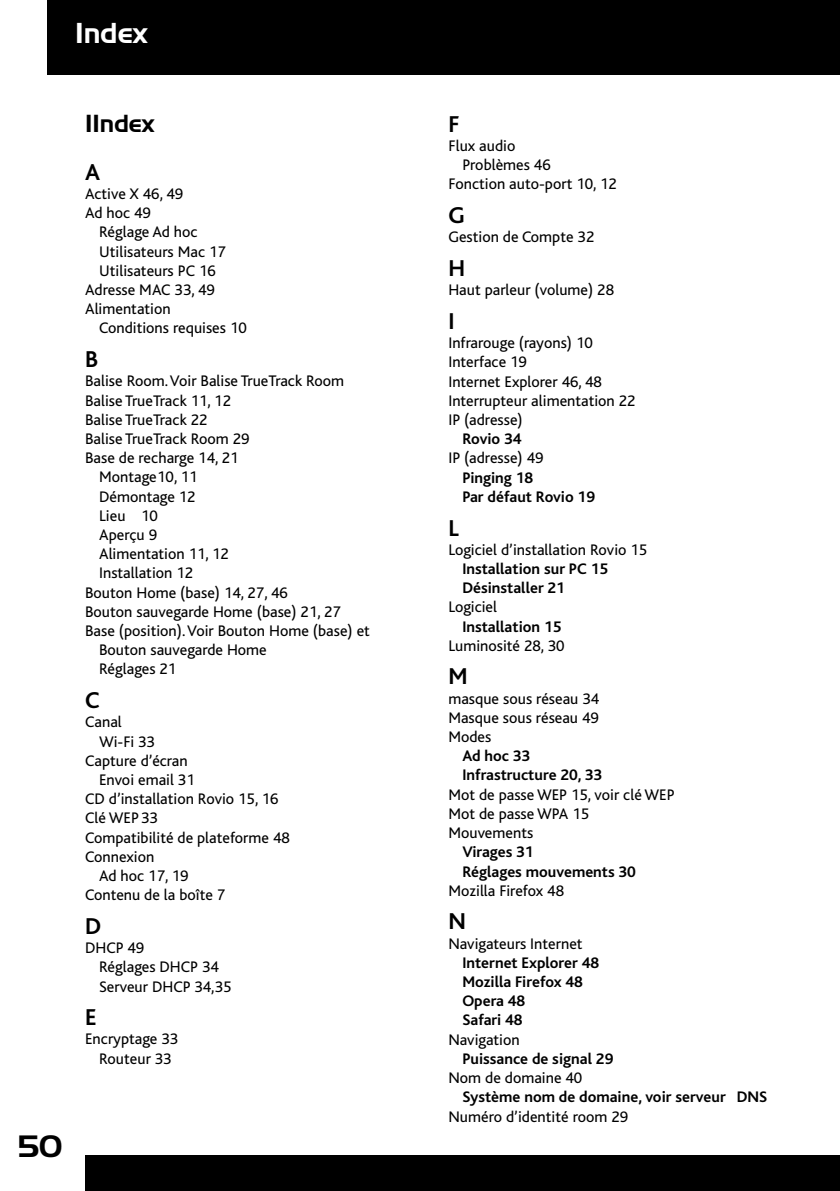
<style>
.page{position:relative;width:840px;height:1191px;background:#fff}
.page>*{position:absolute;margin:0;border:0;box-sizing:border-box;transform-origin:0 0}
.t1{font:30px "Handel Gothic BT";color:#000}
.t2{font:28px "Handel Gothic BT";color:#fff}
.t3{font:700 24px "Bliss";color:#000}
.t4{font:24px "Handel Gothic BT";color:#000}
.t5{font:16px/19.2px "Bliss";color:#000}
.t6{font:700 16px/19.2px "Bliss";color:#000}
</style>
<div class="page">
<div style="left:47px;top:0;width:792px;height:74px;background:#000"></div>
<div style="left:85px;top:1155px;width:754px;height:36px;background:#000"></div>
<h2 class="t2" style="left:75px;top:16px;width:74px">Index</h2>
<h3 class="t4" style="left:85px;top:109px;width:71px">IIndex</h3>
<h3 class="t3" style="left:85px;top:159px;width:17px">A</h3>
<p class="t5" style="left:85px;top:184px;width:99px">Active X 46, 49<br>Ad hoc 49</p>
<p class="t5" style="left:99px;top:223px;width:100px">Réglage Ad hoc</p>
<p class="t5" style="left:99px;top:242px;width:128px">Utilisateurs Mac 17</p>
<p class="t5" style="left:99px;top:261px;width:118px">Utilisateurs PC 16</p>
<p class="t5" style="left:85px;top:280px;width:131px">Adresse MAC 33, 49</p>
<p class="t5" style="left:85px;top:300px;width:87px">Alimentation</p>
<p class="t5" style="left:99px;top:319px;width:149px">Conditions requises 10</p>
<h3 class="t3" style="left:85px;top:347px;width:14px">B</h3>
<p class="t5" style="left:85px;top:372px;width:260px">Balise Room. Voir Balise TrueTrack Room</p>
<p class="t5" style="left:85px;top:391px;width:147px">Balise TrueTrack 11, 12</p>
<p class="t5" style="left:85px;top:410px;width:124px">Balise TrueTrack 22</p>
<p class="t5" style="left:85px;top:429px;width:166px">Balise TrueTrack Room 29</p>
<p class="t5" style="left:85px;top:448px;width:155px">Base de recharge 14, 21</p>
<p class="t5" style="left:99px;top:468px;width:100px">Montage10, 11</p>
<p class="t5" style="left:99px;top:487px;width:98px">Démontage 12</p>
<p class="t5" style="left:99px;top:506px;width:60px">Lieu 10</p>
<p class="t5" style="left:99px;top:525px;width:59px">Aperçu 9</p>
<p class="t5" style="left:99px;top:544px;width:131px">Alimentation 11, 12</p>
<p class="t5" style="left:99px;top:564px;width:95px">Installation 12</p>
<p class="t5" style="left:85px;top:583px;width:204px">Bouton Home (base) 14, 27, 46</p>
<p class="t5" style="left:85px;top:602px;width:257px">Bouton sauvegarde Home (base) 21, 27</p>
<p class="t5" style="left:85px;top:621px;width:286px">Base (position). Voir Bouton Home (base) et</p>
<p class="t5" style="left:99px;top:640px;width:169px">Bouton sauvegarde Home</p>
<p class="t5" style="left:99px;top:660px;width:79px">Réglages 21</p>
<h3 class="t3" style="left:85px;top:688px;width:16px">C</h3>
<p class="t5" style="left:85px;top:713px;width:38px">Canal</p>
<p class="t5" style="left:99px;top:732px;width:57px">Wi-Fi 33</p>
<p class="t5" style="left:85px;top:751px;width:104px">Capture d’écran</p>
<p class="t5" style="left:99px;top:770px;width:97px">Envoi email 31</p>
<p class="t5" style="left:85px;top:789px;width:195px">CD d’installation Rovio 15, 16</p>
<p class="t5" style="left:85px;top:809px;width:74px">Clé WEP 33</p>
<p class="t5" style="left:85px;top:828px;width:206px">Compatibilité de plateforme 48</p>
<p class="t5" style="left:85px;top:847px;width:71px">Connexion</p>
<p class="t5" style="left:99px;top:866px;width:91px">Ad hoc 17, 19</p>
<p class="t5" style="left:85px;top:885px;width:141px">Contenu de la boîte 7</p>
<h3 class="t3" style="left:85px;top:913px;width:18px">D</h3>
<p class="t5" style="left:99px;top:938px;width:134px;text-indent:-14px">DHCP 49<br>Réglages DHCP 34<br>Serveur DHCP 34,35</p>
<h3 class="t3" style="left:85px;top:1005px;width:13px">E</h3>
<p class="t5" style="left:85px;top:1030px;width:95px;text-align:center">Encryptage 33<br>Routeur 33</p>
<h1 class="t1" style="left:18px;top:1128px;width:45px">50</h1>
<h3 class="t3" style="left:448px;top:111px;width:13px">F</h3>
<p class="t5" style="left:448px;top:136px;width:68px">Flux audio</p>
<p class="t5" style="left:462px;top:156px;width:90px">Problèmes 46</p>
<p class="t5" style="left:448px;top:175px;width:170px">Fonction auto-port 10, 12</p>
<h3 class="t3" style="left:448px;top:203px;width:18px">G</h3>
<p class="t5" style="left:448px;top:228px;width:147px">Gestion de Compte 32</p>
<h3 class="t3" style="left:448px;top:256px;width:18px">H</h3>
<p class="t5" style="left:448px;top:281px;width:167px">Haut parleur (volume) 28</p>
<h3 class="t3" style="left:448px;top:308px;width:8px">I</h3>
<p class="t5" style="left:448px;top:333px;width:189px">Infrarouge (rayons) 10<br>Interface 19<br>Internet Explorer 46, 48<br>Interrupteur alimentation 22<br>IP (adresse)</p>
<p class="t6" style="left:462px;top:430px;width:61px">Rovio 34</p>
<p class="t5" style="left:448px;top:449px;width:97px">IP (adresse) 49</p>
<p class="t6" style="left:462px;top:468px;width:134px">Pinging 18<br>Par défaut Rovio 19</p>
<h3 class="t3" style="left:448px;top:515px;width:12px">L</h3>
<p class="t5" style="left:448px;top:540px;width:200px">Logiciel d’installation Rovio 15</p>
<p class="t6" style="left:462px;top:559px;width:147px">Installation sur PC 15<br>Désinstaller 21</p>
<p class="t5" style="left:448px;top:598px;width:50px">Logiciel</p>
<p class="t6" style="left:462px;top:617px;width:100px">Installation 15</p>
<p class="t5" style="left:448px;top:636px;width:117px">Luminosité 28, 30</p>
<h3 class="t3" style="left:448px;top:664px;width:21px">M</h3>
<p class="t5" style="left:448px;top:689px;width:152px;text-align:justify">masque sous réseau 34<br>Masque sous réseau 49<br>Modes</p>
<p class="t6" style="left:462px;top:747px;width:141px">Ad hoc 33<br>Infrastructure 20, 33</p>
<p class="t5" style="left:448px;top:785px;width:227px">Mot de passe WEP 15, voir clé WEP<br>Mot de passe WPA 15<br>Mouvements</p>
<p class="t6" style="left:462px;top:843px;width:175px">Virages 31<br>Réglages mouvements 30</p>
<p class="t5" style="left:448px;top:881px;width:117px">Mozilla Firefox 48</p>
<h3 class="t3" style="left:448px;top:909px;width:19px">N</h3>
<p class="t5" style="left:448px;top:934px;width:136px">Navigateurs Internet</p>
<p class="t6" style="left:462px;top:953px;width:138px">Internet Explorer 48<br>Mozilla Firefox 48<br>Opera 48<br>Safari 48</p>
<p class="t5" style="left:448px;top:1030px;width:73px">Navigation</p>
<p class="t6" style="left:462px;top:1049px;width:152px">Puissance de signal 29</p>
<p class="t5" style="left:448px;top:1068px;width:135px">Nom de domaine 40</p>
<p class="t6" style="left:462px;top:1087px;width:306px">Système nom de domaine, voir serveur DNS</p>
<p class="t5" style="left:448px;top:1107px;width:181px">Numéro d’identité room 29</p>
</div>
